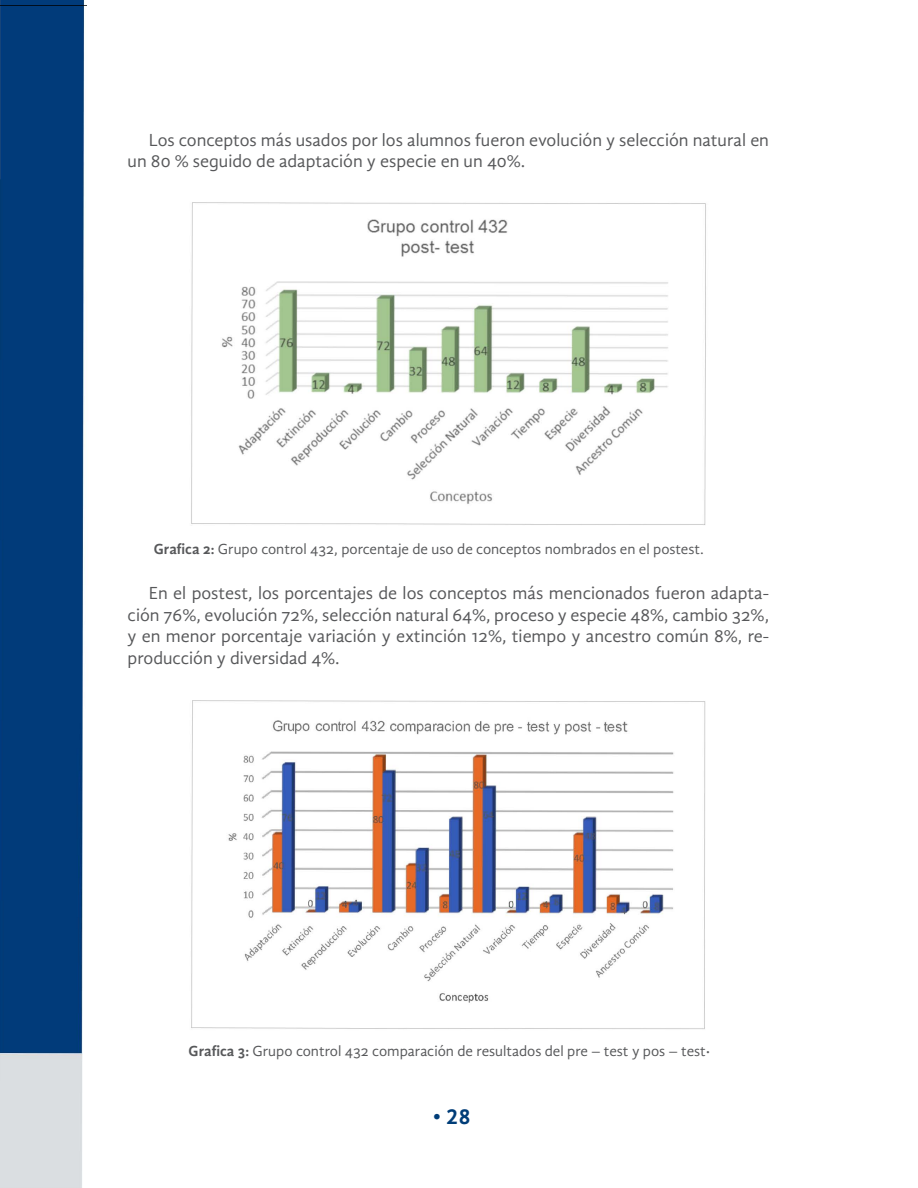
<style>
.page{position:relative;width:918px;height:1188px;background:#fff}
.page>*{position:absolute;margin:0;border:0;box-sizing:border-box;transform-origin:0 0}
.t1{font:700 22.5px "Gandhi Sans";color:#003d78}
.t2{font:18px/21.6px "Gandhi Sans";color:#57585a}
.t3{font:15px "Gandhi Sans";color:#57585a}
.s1{font-weight:700}
.s2{font-weight:400;font-size:21px}
</style>
<div class="page">
<img style="left:0;top:0;width:706px;height:1188px">
<img style="left:0;top:6px;width:86px;height:1181px">
<img style="left:276px;top:289px;width:24px;height:59px">
<img style="left:376px;top:295px;width:52px;height:93px">
<img style="left:441px;top:305px;width:84px;height:88px">
<img style="left:569px;top:326px;width:24px;height:67px">
<img style="left:238px;top:405px;width:405px;height:74px">
<img style="left:244px;top:748px;width:430px;height:232px">
<p class="t2" style="left:128px;top:129px;width:643px;text-indent:21px">Los conceptos más usados por los alumnos fueron evolución y selección natural en un 80 % seguido de adaptación y especie en un 40%.</p>
<p class="t3" style="left:154px;top:541px;width:552px"><span class="s1">Grafica 2:</span> Grupo control 432, porcentaje de uso de conceptos nombrados en el postest.</p>
<p class="t2" style="left:128px;top:582px;width:643px;text-align:justify;text-indent:21px">En el postest, los porcentajes de los conceptos más mencionados fueron adapta&shy;ción 76%, evolución 72%, selección natural 64%, proceso y especie 48%, cambio 32%, y en menor porcentaje variación y extinción 12%, tiempo y ancestro común 8%, re&shy;producción y diversidad 4%.</p>
<p class="t3" style="left:189px;top:1042px;width:523px"><span class="s1">Grafica 3:</span> Grupo control 432 comparación de resultados del pre – test y pos – test <sup>.</sup></p>
<p class="t1" style="left:433px;top:1104px;width:40px"><span class="s2">•</span> 28</p>
</div>
